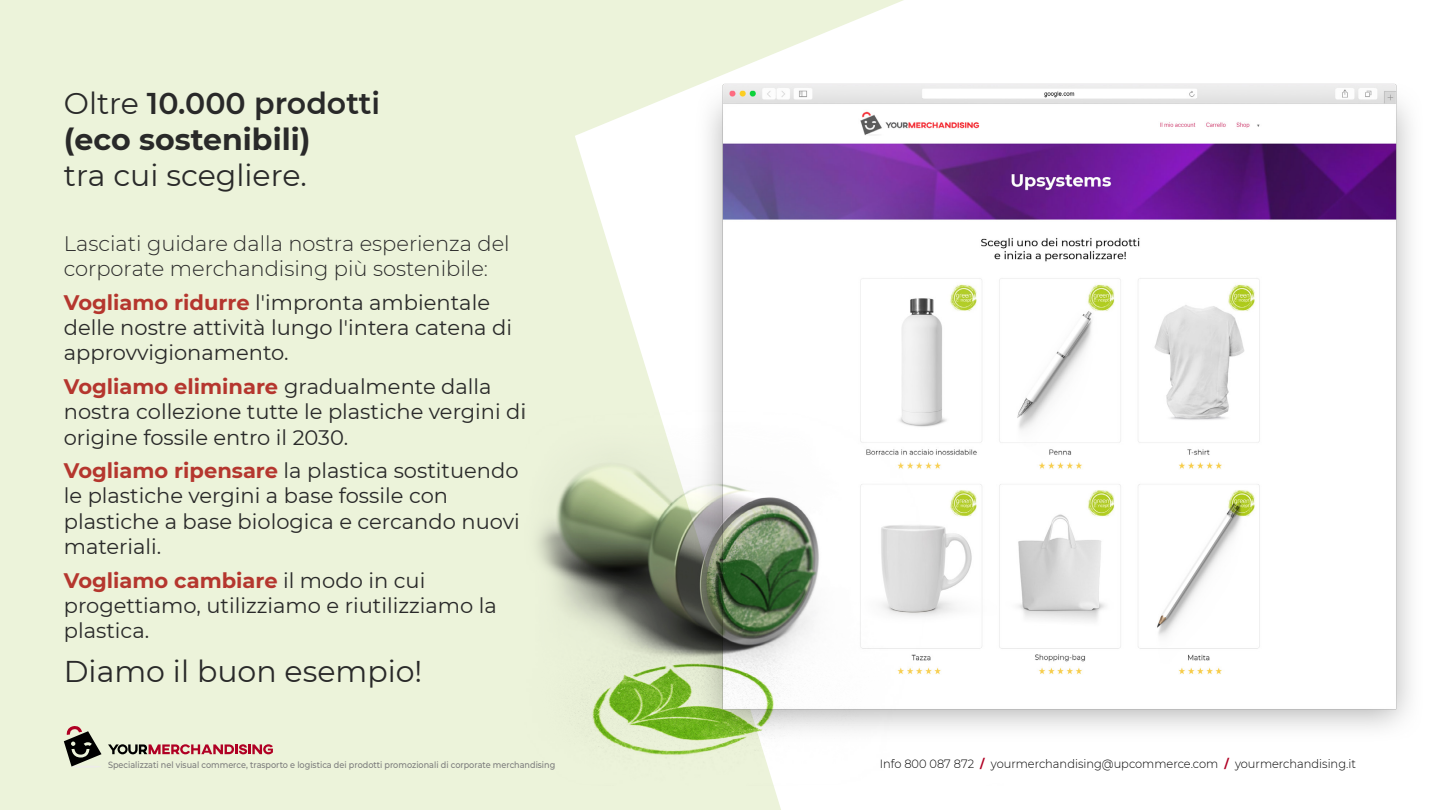
<style>
.page{position:relative;width:1441px;height:810px;background:#fff}
.page>*{position:absolute;margin:0;border:0;box-sizing:border-box;transform-origin:0 0}
.t1{font:700 30px/36px "Montserrat";color:#292929}
.t2{font:30px "Montserrat";color:#292929}
.t3{font:21px/25.2px "Montserrat";color:#292929}
.t4{font:300 21px/25.2px "Montserrat";color:#292929}
.t5{font:300 12px "Montserrat";color:#000;scale:.95 1}
.t6{font:500 9px "Montserrat";color:#7c7c7c;scale:.9 1}
.s1{font-weight:400}
.s2{font-weight:600}
.s3{font-weight:700;color:#b5362e}
.s4{font-weight:700;color:#b00024}
</style>
<div class="page">
<div style="left:0;top:0;width:1440px;height:810px;background:#ecf3da"></div>
<svg style="left:108px;top:744px;width:165px;height:10px"></svg>
<hr style="left:72px;top:766px;width:29px;height:2px;background:#edece9;border-radius:50%">
<svg style="left:64px;top:726px;width:37px;height:41px"></svg>
<svg style="left:575px;top:0;width:865px;height:243px;fill:#fff"></svg>
<img style="left:608px;top:50px;width:832px;height:760px">
<img style="left:537px;top:397px;width:580px;height:388px">
<h1 class="t1" style="left:64px;top:84px;width:318px"><span class="s1">Oltre</span> <span class="s2">10.000 prodotti </span>(eco sostenibili)</h1>
<h1 class="t2" style="left:64px;top:155px;width:244px">tra cui scegliere.</h1>
<p class="t4" style="left:64px;top:230px;width:447px">Lasciati guidare dalla nostra esperienza del corporate merchandising più sostenibile:</p>
<p class="t3" style="left:64px;top:289px;width:450px"><span class="s3">Vogliamo ridurre</span> l'impronta ambientale delle nostre attività lungo l'intera catena di approvvigionamento.</p>
<p class="t3" style="left:64px;top:373px;width:464px"><span class="s3">Vogliamo eliminare</span> gradualmente dalla nostra collezione tutte le plastiche vergini di origine fossile entro il 2030.</p>
<p class="t3" style="left:64px;top:457px;width:457px"><span class="s3">Vogliamo ripensare</span> la plastica sostituendo le plastiche vergini a base fossile con plastiche a base biologica e cercando nuovi materiali.</p>
<p class="t3" style="left:64px;top:567px;width:434px"><span class="s3">Vogliamo cambiare</span> il modo in cui progettiamo, utilizziamo e riutilizziamo la plastica.</p>
<h1 class="t2" style="left:64px;top:651px;width:360px">Diamo il buon esempio!</h1>
<p class="t6" style="left:108px;top:758px;width:498px">Specializzati nel visual commerce, trasporto e logistica dei prodotti promozionali di corporate merchandising</p>
<p class="t5" style="left:879px;top:755px;width:502px">Info 800 087 872 <span class="s4">/</span> yourmerchandising@upcommerce.com <span class="s4">/</span> yourmerchandising.it</p>
</div>
